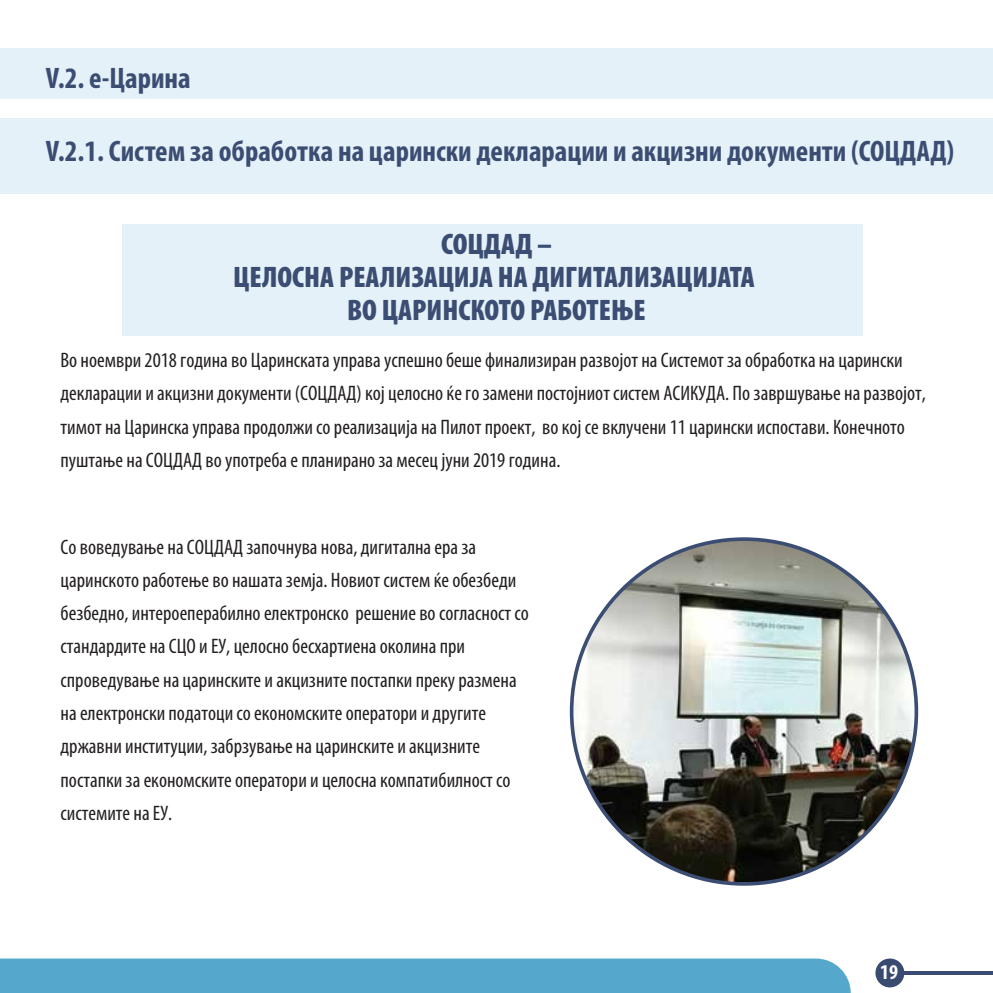
<style>
.page{position:relative;width:993px;height:993px;background:#fff}
.page>*{position:absolute;margin:0;border:0;box-sizing:border-box;transform-origin:0 0}
.t1{font:700 condensed 29.75px "Myriad Pro";color:#3b4d72}
.t2{font:900 condensed 29.75px/33.2px "Myriad Pro";color:#3b4d72;text-align:center}
.t3{font:condensed 21px/33.2px "Myriad Pro";color:#231f20}
.t4{font:700 condensed 21px "Myriad Pro";color:#fff}
</style>
<div class="page">
<div style="left:0;top:118px;width:992px;height:76px;background:#e4f1f9"></div>
<div style="left:0;top:49px;width:992px;height:50px;background:#e4f1f9"></div>
<div style="left:122px;top:224px;width:740px;height:111px;background:#e4f1f9"></div>
<svg style="left:904px;top:970px;width:88px;height:4px"></svg>
<div style="left:875px;top:958px;width:29px;height:29px;background:#3a4b71;border-radius:50%"></div>
<div style="left:0;top:958px;width:850px;height:34px;background:#55a8cc"></div>
<img style="left:574px;top:539px;width:342px;height:343px">
<h1 class="t1" style="left:46px;top:59px;width:146px">V.2. е-Царина</h1>
<h1 class="t1" style="left:46px;top:132px;width:909px">V.2.1. Систем за обработка на царински декларации и акцизни документи (СОЦДАД)</h1>
<h1 class="t2" style="left:233px;top:227px;width:523px">СОЦДАД –<br>ЦЕЛОСНА РЕАЛИЗАЦИЈА НА ДИГИТАЛИЗАЦИЈАТА<br>ВО ЦАРИНСКОТО РАБОТЕЊЕ</h1>
<p class="t3" style="left:61px;top:343px;width:866px">Во ноември 2018 година во Царинската управа успешно беше финализиран развојот на Системот за обработка на царински декларации и акцизни документи (СОЦДАД) кој целосно ќе го замени постојниот систем АСИКУДА. По завршување на развојот, тимот на Царинска управа продолжи со реализација на Пилот проект, во кој се вклучени 11 царински испостави. Конечното пуштање на СОЦДАД во употреба е планирано за месец јуни 2019 година.</p>
<p class="t3" style="left:61px;top:529px;width:469px">Со воведување на СОЦДАД започнува нова, дигитална ера за царинското работење во нашата земја. Новиот систем ќе обезбеди безбедно, интероеперабилно електронско решение во согласност со стандардите на СЦО и ЕУ, целосно бесхартиена околина при спроведување на царинските и акцизните постапки преку размена на електронски податоци со економските оператори и другите државни институции, забрзување на царинските и акцизните постапки за економските оператори и целосна компатибилност со системите на ЕУ.</p>
<p class="t4" style="left:879px;top:958px;width:19px">19</p>
</div>
